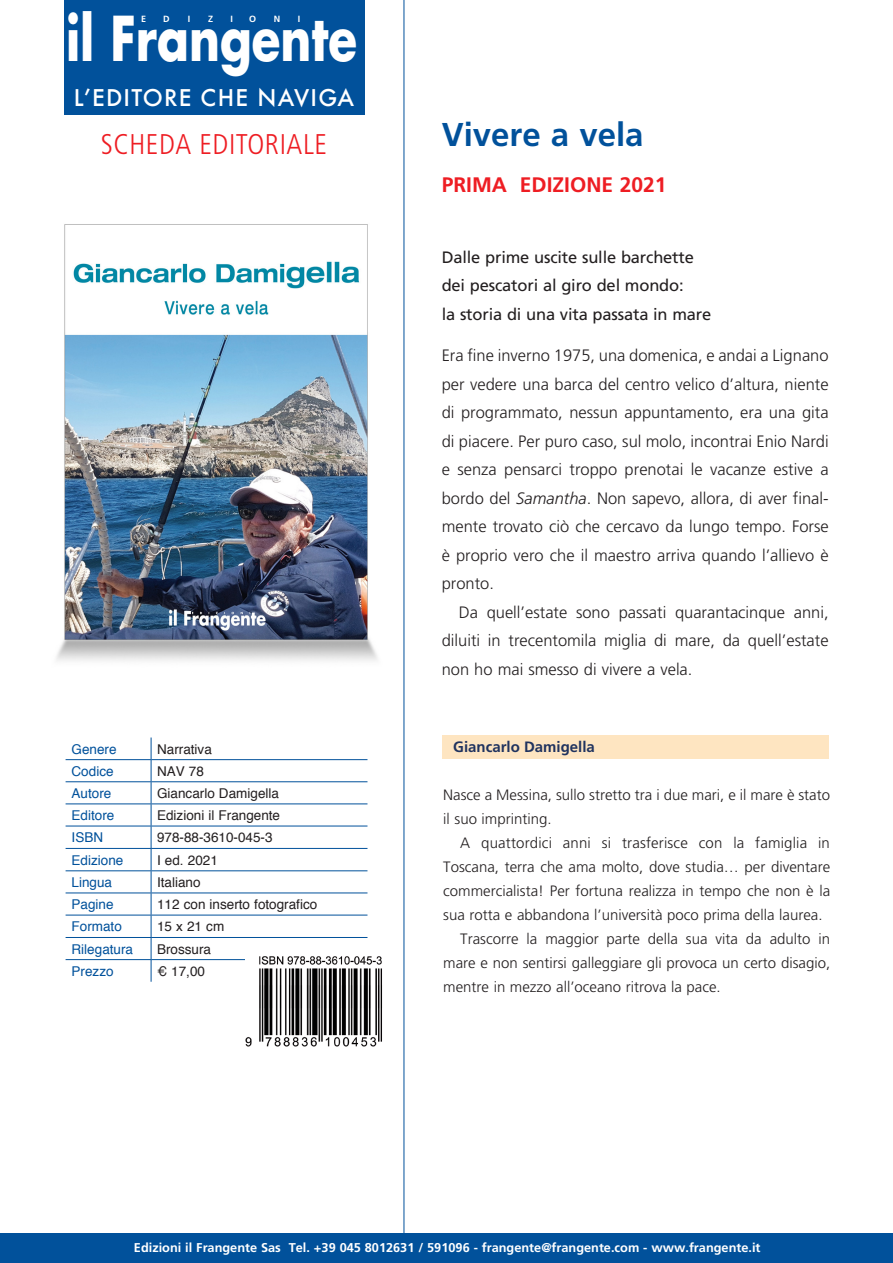
<style>
.page{position:relative;width:893px;height:1263px;background:#fff}
.page>*{position:absolute;margin:0;border:0;box-sizing:border-box;transform-origin:0 0}
.t1{font:700 60.15px "Futura Std";color:#fff;scale:.78 1}
.Normale{font:700 33px "Frutiger LT Std";color:#01519b}
.t2{font:300 condensed 28.5px "Frutiger LT Std";letter-spacing:.02em;color:#ee1d23}
.t3{font:500 22.5px "Futura";letter-spacing:.05em;color:#fff}
.Normale-2{font:700 21px "Frutiger LT Std";color:#ee1d23}
.Normale-3{font:300 16.5px/28.5px "Frutiger LT Std";color:#231f20;text-align:justify}
.Normale-4{font:16.5px "Frutiger LT Std";letter-spacing:-.01em;color:#231f20}
.Normale-5{font:300 15px/24px "Frutiger LT Std";color:#231f20;text-align:justify}
.t4{font:700 15px "Frutiger LT Std";color:#20335f}
.Normale-6{font:13.5px "Helvetica";color:#231f20}
.Normale-7{font:13.5px "Helvetica";color:#01519b}
.Normale-8{font:700 12.75px "Frutiger LT Std";color:#fff}
.t5{font:700 9px "Frutiger LT Std";color:#fff}
.s1{font-style:italic}
</style>
<div class="page">
<div style="left:64px;top:0;width:300px;height:115px;background:#01519b"></div>
<div style="left:0;top:1234px;width:893px;height:29px;background:#01519b"></div>
<hr style="left:66px;top:781px;width:85px;height:1px;background:#01519b">
<hr style="left:151px;top:781px;width:216px;height:1px;background:#01519b">
<hr style="left:66px;top:803px;width:85px;height:1px;background:#01519b">
<hr style="left:151px;top:803px;width:216px;height:1px;background:#01519b">
<hr style="left:66px;top:826px;width:85px;height:1px;background:#01519b">
<hr style="left:151px;top:826px;width:216px;height:1px;background:#01519b">
<hr style="left:66px;top:848px;width:85px;height:1px;background:#01519b">
<hr style="left:151px;top:848px;width:216px;height:1px;background:#01519b">
<hr style="left:66px;top:870px;width:85px;height:1px;background:#01519b">
<hr style="left:151px;top:870px;width:216px;height:1px;background:#01519b">
<hr style="left:66px;top:892px;width:85px;height:1px;background:#01519b">
<hr style="left:151px;top:892px;width:216px;height:1px;background:#01519b">
<hr style="left:66px;top:915px;width:85px;height:1px;background:#01519b">
<hr style="left:151px;top:915px;width:216px;height:1px;background:#01519b">
<hr style="left:66px;top:937px;width:85px;height:1px;background:#01519b">
<hr style="left:151px;top:937px;width:216px;height:1px;background:#01519b">
<hr style="left:66px;top:959px;width:85px;height:1px;background:#01519b">
<hr style="left:151px;top:959px;width:216px;height:1px;background:#01519b">
<svg style="left:151px;top:737px;width:1px;height:245px"></svg>
<hr style="left:66px;top:759px;width:85px;height:1px;background:#01519b">
<hr style="left:151px;top:759px;width:216px;height:1px;background:#01519b">
<div style="left:442px;top:735px;width:387px;height:24px;background:#fee5c1"></div>
<hr style="left:404px;top:0;width:1px;height:1234px;background:#01519b">
<img style="left:246px;top:956px;width:137px;height:91px">
<img style="left:56px;top:224px;width:321px;height:437px">
<p class="t1" style="left:66px;top:-1px;width:375px">il Frangente</p>
<p class="t3" style="left:74px;top:82px;width:282px">L’EDITORE CHE NAVIGA</p>
<p class="t5" style="left:141px;top:14px;width:7px">E</p>
<p class="t5" style="left:163px;top:14px;width:8px">D</p>
<p class="t5" style="left:188px;top:14px;width:4px">I</p>
<p class="t5" style="left:208px;top:14px;width:7px">Z</p>
<p class="t5" style="left:231px;top:14px;width:4px">I</p>
<p class="t5" style="left:249px;top:14px;width:9px">O</p>
<p class="t5" style="left:274px;top:14px;width:8px">N</p>
<p class="t5" style="left:298px;top:14px;width:4px">I</p>
<p class="t2" style="left:101px;top:128px;width:228px">SCHEDA EDITORIALE</p>
<p class="Normale-7" style="left:72px;top:738px;width:47px">Genere</p>
<p class="Normale-6" style="left:157px;top:738px;width:56px">Narrativa</p>
<p class="Normale-7" style="left:72px;top:761px;width:44px">Codice</p>
<p class="Normale-6" style="left:157px;top:761px;width:48px">NAV 78</p>
<p class="Normale-7" style="left:72px;top:783px;width:41px">Autore</p>
<p class="Normale-6" style="left:157px;top:783px;width:123px">Giancarlo Damigella</p>
<p class="Normale-7" style="left:72px;top:805px;width:44px">Editore</p>
<p class="Normale-6" style="left:157px;top:805px;width:125px">Edizioni il Frangente</p>
<p class="Normale-7" style="left:72px;top:827px;width:33px">ISBN</p>
<p class="Normale-6" style="left:157px;top:827px;width:117px">978-88-3610-045-3</p>
<p class="Normale-7" style="left:72px;top:849px;width:53px">Edizione</p>
<p class="Normale-6" style="left:157px;top:849px;width:62px">I ed. 2021</p>
<p class="Normale-7" style="left:72px;top:872px;width:42px">Lingua</p>
<p class="Normale-6" style="left:157px;top:872px;width:45px">Italiano</p>
<p class="Normale-7" style="left:72px;top:894px;width:44px">Pagine</p>
<p class="Normale-6" style="left:157px;top:894px;width:162px">112 con inserto fotografico</p>
<p class="Normale-7" style="left:72px;top:916px;width:52px">Formato</p>
<p class="Normale-6" style="left:157px;top:916px;width:69px">15 x 21 cm</p>
<p class="Normale-7" style="left:72px;top:938px;width:63px">Rilegatura</p>
<p class="Normale-6" style="left:157px;top:938px;width:56px">Brossura</p>
<p class="Normale-7" style="left:72px;top:960px;width:44px">Prezzo</p>
<p class="Normale-6" style="left:157px;top:960px;width:49px">€ 17,00</p>
<p class="Normale" style="left:442px;top:115px;width:203px">Vivere a vela</p>
<p class="Normale-2" style="left:442px;top:173px;width:226px">PRIMA EDIZIONE 2021</p>
<p class="Normale-4" style="left:442px;top:247px;width:254px">Dalle prime uscite sulle barchette</p>
<p class="Normale-4" style="left:442px;top:276px;width:244px">dei pescatori al giro del mondo:</p>
<p class="Normale-4" style="left:442px;top:304px;width:271px">la storia di una vita passata in mare</p>
<p class="Normale-3" style="left:442px;top:341px;width:388px">Era fine inverno 1975, una domenica, e andai a Lignano per vedere una barca del centro velico d’altura, niente di programmato, nessun appuntamento, era una gita di piacere. Per puro caso, sul molo, incontrai Enio Nardi e senza pensarci troppo prenotai le vacanze estive a bordo del <span class="s1">Samantha</span>. Non sapevo, allora, di aver final&shy;mente trovato ciò che cercavo da lungo tempo. Forse è proprio vero che il maestro arriva quando l’allievo è pronto.</p>
<p class="Normale-3" style="left:442px;top:598px;width:388px;text-indent:17px">Da quell’estate sono passati quarantacinque anni, diluiti in trecentomila miglia di mare, da quell’estate non ho mai smesso di vivere a vela.</p>
<p class="t4" style="left:453px;top:738px;width:143px">Giancarlo Damigella</p>
<p class="Normale-5" style="left:443px;top:783px;width:388px">Nasce a Messina, sullo stretto tra i due mari, e il mare è stato il suo imprinting.</p>
<p class="Normale-5" style="left:443px;top:831px;width:388px;text-indent:17px">A quattordici anni si trasferisce con la famiglia in Toscana, terra che ama molto, dove studia… per diventare commercialista! Per fortuna realizza in tempo che non è la sua rotta e abbandona l’università poco prima della laurea.</p>
<p class="Normale-5" style="left:443px;top:927px;width:388px;text-indent:17px">Trascorre la maggior parte della sua vita da adulto in mare e non sentirsi galleggiare gli provoca un certo disagio, mentre in mezzo all’oceano ritrova la pace.</p>
<p class="Normale-8" style="left:134px;top:1240px;width:628px">Edizioni il Frangente Sas Tel. +39 045 8012631 / 591096 - frangente@frangente.com - www.frangente.it</p>
</div>
